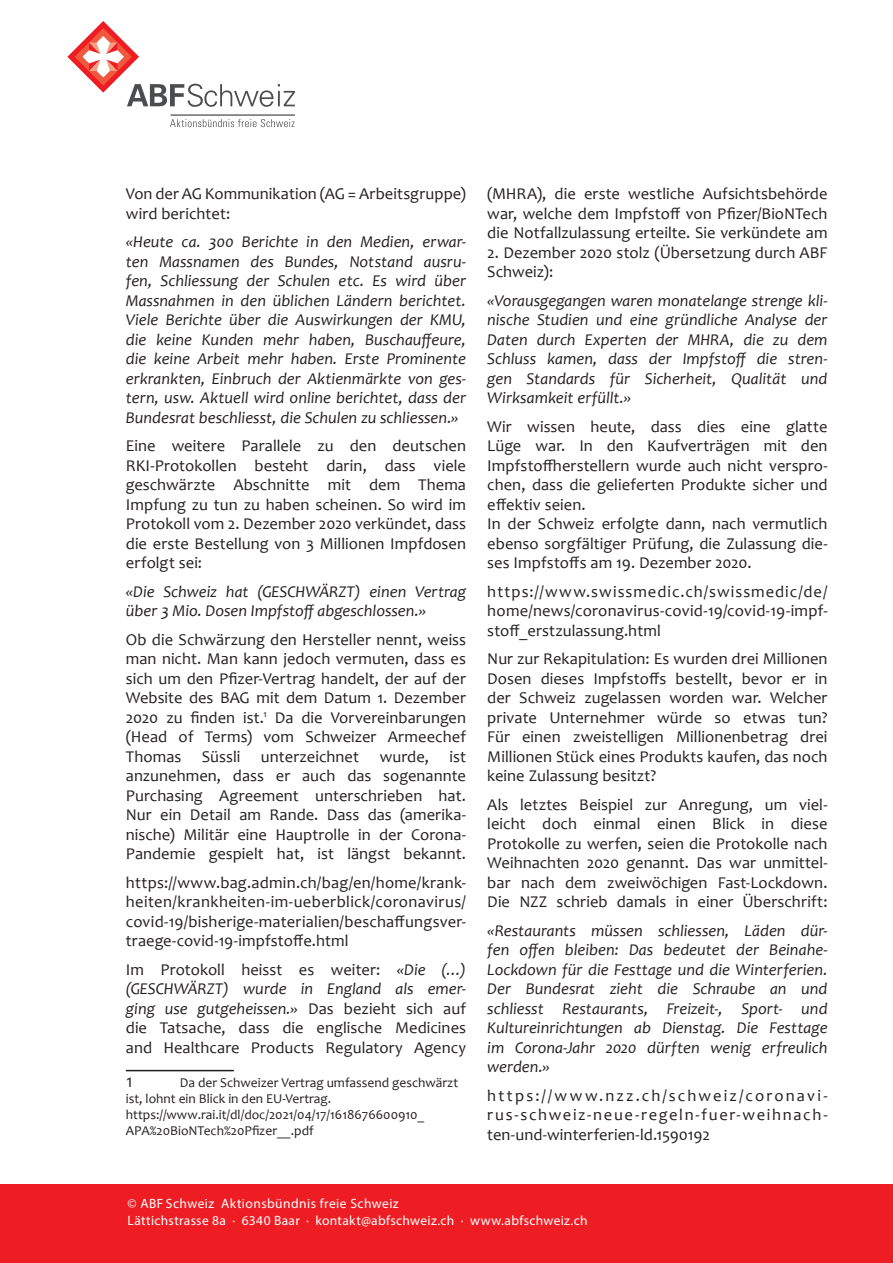
<style>
.page{position:relative;width:893px;height:1263px;background:#fff}
.page>*{position:absolute;margin:0;border:0;box-sizing:border-box;transform-origin:0 0}
.t1{font:16.5px/19.5px "Candara";letter-spacing:.005em;color:#231f20;text-align:justify}
.t2{font:italic 16.5px/19.5px "Candara";color:#231f20;text-align:justify}
.t3{font:13.5px/16.2px "Candara";color:#231f20}
.t4{font:13.5px "Myriad Pro";letter-spacing:.03em;color:#fff}
.t5{font:13.5px "Univers LT Std";color:#231f20}
.s1{font-style:italic}
</style>
<div class="page">
<hr style="left:126px;top:1070px;width:108px;height:1px;background:#231f20">
<svg style="left:127px;top:84px;width:168px;height:23px"></svg>
<svg style="left:71px;top:25px;width:64px;height:64px"></svg>
<div style="left:68px;top:22px;width:70px;height:70px;border:5px solid #ee1d23;border-radius:50%"></div>
<svg style="left:79px;top:32px;width:49px;height:49px"></svg>
<div style="left:76px;top:29px;width:55px;height:55px;border:6px solid #f0593e;border-radius:50%"></div>
<svg style="left:106px;top:42px;width:12px;height:12px"></svg>
<svg style="left:89px;top:42px;width:11px;height:12px"></svg>
<svg style="left:106px;top:60px;width:12px;height:11px"></svg>
<svg style="left:89px;top:60px;width:11px;height:11px"></svg>
<svg style="left:170px;top:119px;width:125px;height:8px"></svg>
<hr style="left:171px;top:115px;width:123px;height:1px;background:#231f20">
<div style="left:0;top:1184px;width:893px;height:79px;background:#ee1d23"></div>
<p class="t1" style="left:126px;top:184px;width:342px">Von der AG Kommunikation (AG = Arbeitsgruppe) wird berichtet:</p>
<p class="t2" style="left:126px;top:232px;width:342px">«Heute ca. 300 Berichte in den Medien, erwar&shy;ten Massnamen des Bundes, Notstand ausru&shy;fen, Schliessung der Schulen etc. Es wird über Massnahmen in den üblichen Ländern berichtet.<br>Viele Berichte über die Auswirkungen der KMU, die keine Kunden mehr haben, Buschauffeure, die keine Arbeit mehr haben. Erste Prominente erkrankten, Einbruch der Aktienmärkte von ges&shy;tern, usw. Aktuell wird online berichtet, dass der Bundesrat beschliesst, die Schulen zu schliessen.»</p>
<p class="t1" style="left:126px;top:436px;width:342px">Eine weitere Parallele zu den deutschen RKI-Protokollen besteht darin, dass viele geschwärzte Abschnitte mit dem Thema Impfung zu tun zu haben scheinen. So wird im Protokoll vom 2. Dezember 2020 verkündet, dass die erste Bestellung von 3 Millionen Impfdosen erfolgt sei:</p>
<p class="t2" style="left:126px;top:581px;width:342px">«Die Schweiz hat (GESCHWÄRZT) einen Vertrag über 3 Mio. Dosen Impfstoff abgeschlossen.»</p>
<p class="t1" style="left:126px;top:629px;width:342px">Ob die Schwärzung den Hersteller nennt, weiss man nicht. Man kann jedoch vermuten, dass es sich um den Pfizer-Vertrag handelt, der auf der Website des BAG mit dem Datum 1. Dezember 2020 zu finden ist.<sup>1</sup> Da die Vorvereinbarungen (Head of Terms) vom Schweizer Armeechef Thomas Süssli unterzeichnet wurde, ist anzunehmen, dass er auch das sogenannte Purchasing Agreement unterschrieben hat.<br>Nur ein Detail am Rande. Dass das (amerika&shy;nische) Militär eine Hauptrolle in der Corona-Pandemie gespielt hat, ist längst bekannt.</p>
<p class="t1" style="left:126px;top:872px;width:342px">https://www.bag.admin.ch/bag/en/home/krank&shy;heiten/krankheiten-im-ueberblick/coronavirus/ covid-19/bisherige-materialien/beschaffungsver&shy;traege-covid-19-impfstoffe.html</p>
<p class="t1" style="left:126px;top:959px;width:342px">Im Protokoll heisst es weiter: <span class="s1">«Die (…) (GESCHWÄRZT) wurde in England als emer&shy;ging use gutgeheissen.»</span> Das bezieht sich auf die Tatsache, dass die englische Medicines and Healthcare Products Regulatory Agency</p>
<p class="t5" style="left:126px;top:1074px;width:9px">1</p>
<p class="t3" style="left:126px;top:1074px;width:334px;text-indent:54px">Da der Schweizer Vertrag umfassend geschwärzt ist, lohnt ein Blick in den EU-Vertrag.</p>
<p class="t3" style="left:126px;top:1106px;width:300px">https://www.rai.it/dl/doc/2021/04/17/1618676600910_<br>APA%20BioNTech%20Pfizer__.pdf</p>
<p class="t1" style="left:487px;top:184px;width:342px">(MHRA), die erste westliche Aufsichtsbehörde war, welche dem Impfstoff von Pfizer/BioNTech die Notfallzulassung erteilte. Sie verkündete am</p>
<p class="t1" style="left:487px;top:242px;width:342px">2. Dezember 2020 stolz (Übersetzung durch ABF<br>Schweiz):</p>
<p class="t2" style="left:487px;top:290px;width:342px">«Vorausgegangen waren monatelange strenge kli&shy;nische Studien und eine gründliche Analyse der Daten durch Experten der MHRA, die zu dem Schluss kamen, dass der Impfstoff die stren&shy;gen Standards für Sicherheit, Qualität und Wirksamkeit erfüllt.»</p>
<p class="t1" style="left:487px;top:416px;width:342px">Wir wissen heute, dass dies eine glatte Lüge war. In den Kaufverträgen mit den Impfstoffherstellern wurde auch nicht verspro&shy;chen, dass die gelieferten Produkte sicher und effektiv seien.</p>
<p class="t1" style="left:487px;top:514px;width:342px">In der Schweiz erfolgte dann, nach vermutlich ebenso sorgfältiger Prüfung, die Zulassung die&shy;ses Impfstoffs am 19. Dezember 2020.</p>
<p class="t1" style="left:487px;top:581px;width:342px">https://www.swissmedic.ch/swissmedic/de/ home/news/coronavirus-covid-19/covid-19-impf&shy;stoff_erstzulassung.html</p>
<p class="t1" style="left:487px;top:649px;width:342px">Nur zur Rekapitulation: Es wurden drei Millionen Dosen dieses Impfstoffs bestellt, bevor er in der Schweiz zugelassen worden war. Welcher private Unternehmer würde so etwas tun?<br>Für einen zweistelligen Millionenbetrag drei Millionen Stück eines Produkts kaufen, das noch keine Zulassung besitzt?</p>
<p class="t1" style="left:487px;top:794px;width:342px">Als letztes Beispiel zur Anregung, um viel&shy;leicht doch einmal einen Blick in diese Protokolle zu werfen, seien die Protokolle nach Weihnachten 2020 genannt. Das war unmittel&shy;bar nach dem zweiwöchigen Fast-Lockdown.<br>Die NZZ schrieb damals in einer Überschrift:</p>
<p class="t2" style="left:487px;top:920px;width:342px">«Restaurants müssen schliessen, Läden dür&shy;fen offen bleiben: Das bedeutet der Beinahe-Lockdown für die Festtage und die Winterferien.<br>Der Bundesrat zieht die Schraube an und schliesst Restaurants, Freizeit-, Sport- und Kultureinrichtungen ab Dienstag. Die Festtage im Corona-Jahr 2020 dürften wenig erfreulich werden.»</p>
<p class="t1" style="left:487px;top:1085px;width:342px">https://www.nzz.ch/schweiz/coronavi&shy;rus-schweiz-neue-regeln-fuer-weihnach&shy;ten-und-winterferien-ld.1590192</p>
<p class="t4" style="left:128px;top:1195px;width:273px">© ABF Schweiz Aktionsbündnis freie Schweiz</p>
<p class="t4" style="left:128px;top:1212px;width:461px">Lättichstrasse 8a · 6340 Baar · kontakt@abfschweiz.ch · www.abfschweiz.ch</p>
</div>
